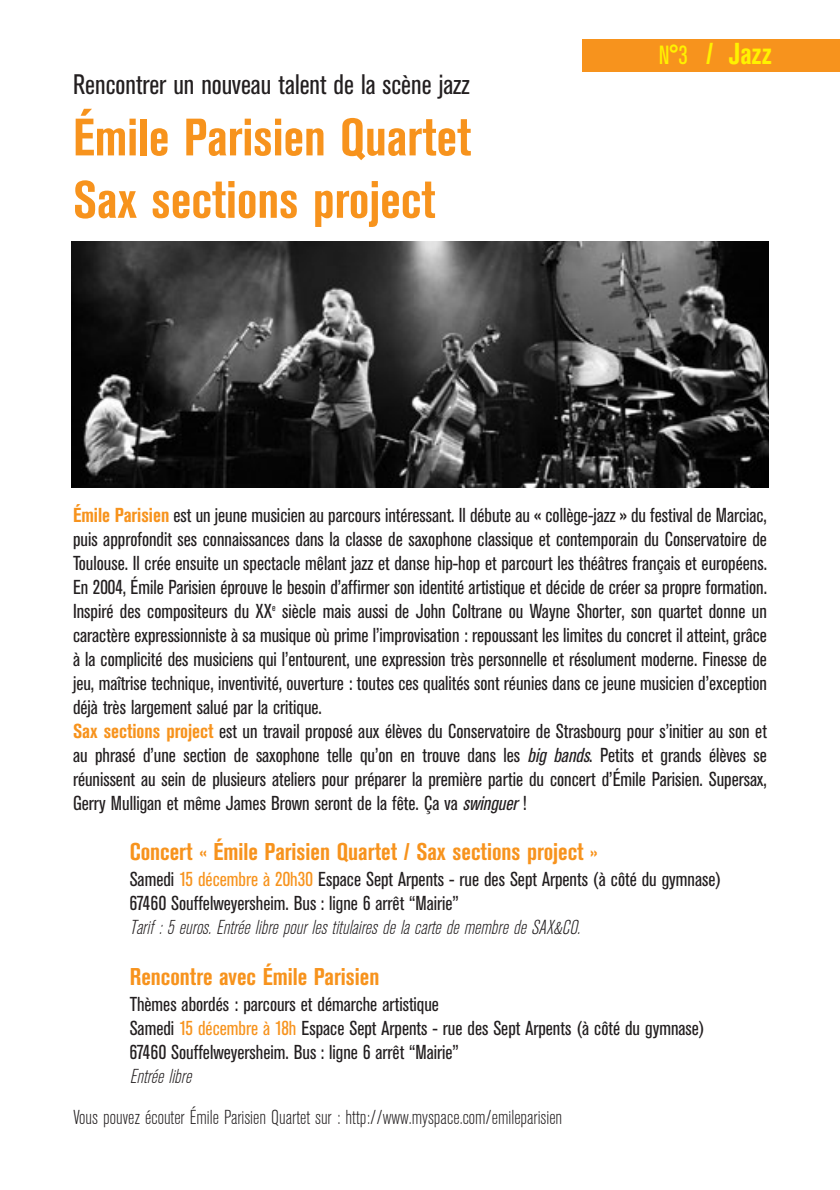
<style>
.page{position:relative;width:840px;height:1190px;background:#fff}
.page>*{position:absolute;margin:0;border:0;box-sizing:border-box;transform-origin:0 0}
.t1{font:700 condensed 52px/62.4px "Akzidenz Grotesk BE";color:#f7931d}
.t2{font:700 condensed 30px "Akzidenz Grotesk BE";color:#fff200;scale:.95 1}
.t3{font:condensed 28px "Akzidenz Grotesk BE";color:#231f20}
.t4{font:700 condensed 24px "Akzidenz Grotesk BE";color:#f7931d}
.t5{font:condensed 20px/24px "Akzidenz Grotesk BE";color:#231f20}
.t6{font:italic 300 condensed 20px "Akzidenz Grotesk BE";color:#231f20}
.t7{font:300 condensed 20px "Akzidenz Grotesk BE";color:#231f20}
.s1{font-weight:400;font-size:26px}
.s2{font-weight:700;color:#f7931d}
.s3{font-style:italic}
.s4{color:#f7931d}
</style>
<div class="page">
<div style="left:582px;top:39px;width:258px;height:33px;background:#f7931d"></div>
<img style="left:71px;top:242px;width:698px;height:245px">
<h3 class="t3" style="left:73px;top:74px;width:398px">Rencontrer un nouveau talent de la scène jazz</h3>
<h1 class="t1" style="left:73px;top:110px;width:400px">Émile Parisien Quartet<br>Sax sections project</h1>
<h2 class="t2" style="left:659px;top:42px;width:120px"><span class="s1">N°3</span> / Jazz</h2>
<p class="t5" style="left:73px;top:504px;width:695px"><span class="s2">Émile Parisien</span> est un jeune musicien au parcours intéressant. Il débute au « collège-jazz » du festival de Marciac, puis approfondit ses connaissances dans la classe de saxophone classique et contemporain du Conservatoire de Toulouse. Il crée ensuite un spectacle mêlant jazz et danse hip-hop et parcourt les théâtres français et européens.<br>En 2004, Émile Parisien éprouve le besoin d’affirmer son identité artistique et décide de créer sa propre formation.<br>Inspiré des compositeurs du XX<sup>e</sup> siècle mais aussi de John Coltrane ou Wayne Shorter, son quartet donne un caractère expressionniste à sa musique où prime l’improvisation : repoussant les limites du concret il atteint, grâce à la complicité des musiciens qui l’entourent, une expression très personnelle et résolument moderne. Finesse de jeu, maîtrise technique, inventivité, ouverture : toutes ces qualités sont réunies dans ce jeune musicien d’exception déjà très largement salué par la critique.<br><span class="s2">Sax sections project</span> est un travail proposé aux élèves du Conservatoire de Strasbourg pour s’initier au son et au phrasé d’une section de saxophone telle qu’on en trouve dans les <span class="s3">big bands</span>. Petits et grands élèves se réunissent au sein de plusieurs ateliers pour préparer la première partie du concert d’Émile Parisien. Supersax, Gerry Mulligan et même James Brown seront de la fête. Ça va <span class="s3">swinguer</span>!</p>
<p class="t4" style="left:130px;top:843px;width:470px">Concert « Émile Parisien Quartet / Sax sections project »</p>
<p class="t5" style="left:130px;top:869px;width:593px">Samedi <span class="s4">15 décembre à 20h30</span> Espace Sept Arpents - rue des Sept Arpents (à côté du gymnase)<br>67460 Souffelweyersheim. Bus : ligne 6 arrêt “Mairie”</p>
<p class="t6" style="left:130px;top:920px;width:456px">Tarif : 5 euros. Entrée libre pour les titulaires de la carte de membre de SAX&amp;CO.</p>
<p class="t4" style="left:130px;top:968px;width:251px">Rencontre avec Émile Parisien</p>
<p class="t5" style="left:130px;top:994px;width:577px">Thèmes abordés : parcours et démarche artistique<br>Samedi <span class="s4">15 décembre à 18h</span> Espace Sept Arpents - rue des Sept Arpents (à côté du gymnase)<br>67460 Souffelweyersheim. Bus : ligne 6 arrêt “Mairie”</p>
<p class="t6" style="left:130px;top:1069px;width:67px">Entrée libre</p>
<p class="t7" style="left:73px;top:1110px;width:491px">Vous pouvez écouter Émile Parisien Quartet sur : http://www.myspace.com/emileparisien</p>
</div>
